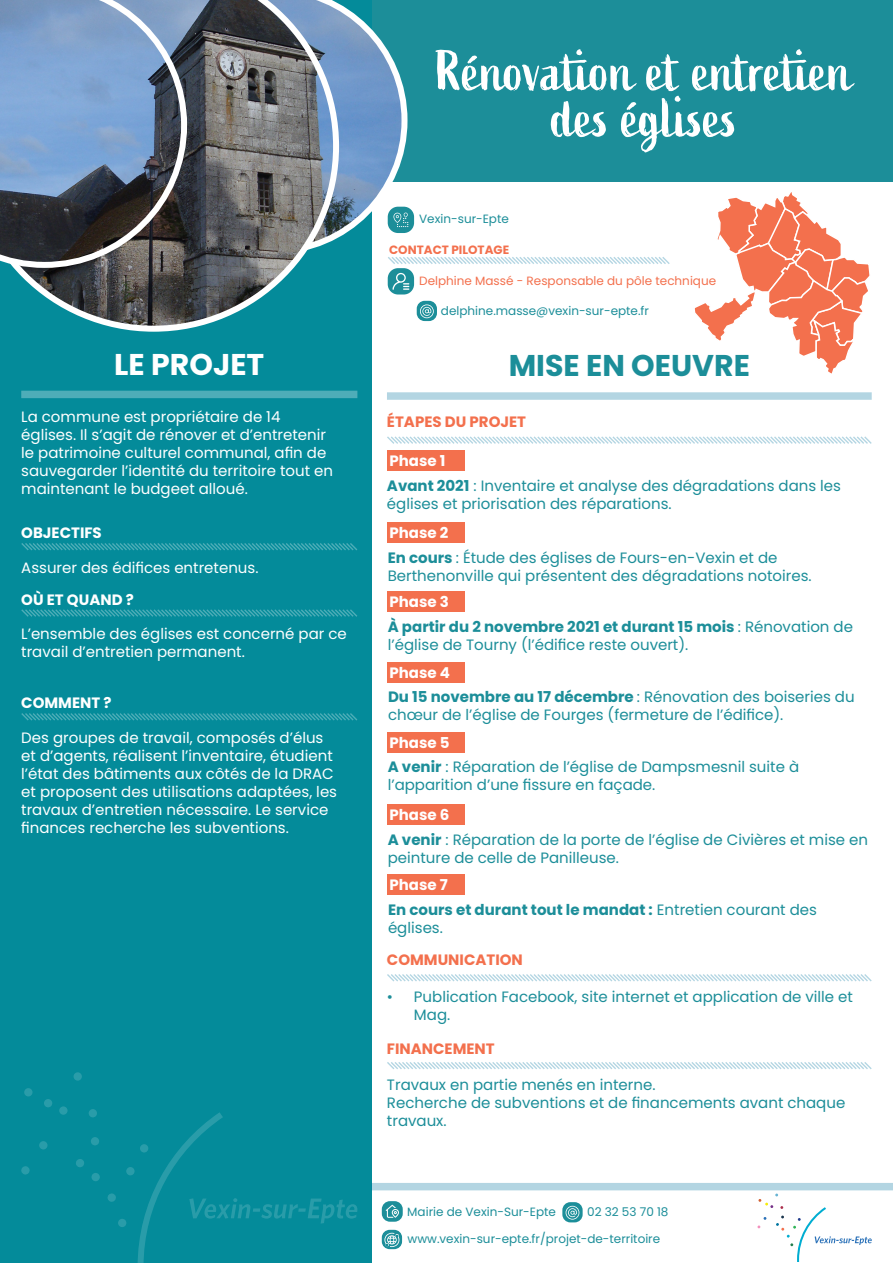
<style>
.page{position:relative;width:893px;height:1263px;background:#fff}
.page>*{position:absolute;margin:0;border:0;box-sizing:border-box;transform-origin:0 0}
.t1{font:57px/46.5px "Active";color:#fff;text-align:center}
.t2{font:700 30px "Poppins";color:#1c8e99}
.t3{font:700 30px "Poppins";color:#fff}
.t4{font:15px/18px "Poppins";color:#1c8e99}
.t5{font:15px/18px "Poppins";color:#fff}
.t6{font:700 15px "Poppins";color:#fff}
.t7{font:700 15px/18px "Poppins";color:#1c8e99}
.t8{font:700 15px "Poppins";color:#f3704d}
.t9{font:12px "Poppins";color:#1c8e99}
.t10{font:12px "Poppins";color:#f3704d}
.t11{font:700 12px "Poppins";color:#f3704d}
.s1{font-weight:700;color:#fff}
.s2{font-weight:700}
.s3{font-weight:400}
</style>
<div class="page">
<div style="left:0;top:0;width:893px;height:182px;background:#1c8e99"></div>
<div style="left:0;top:0;width:371px;height:1263px;background:#048b9a"></div>
<div style="left:118px;top:1219px;width:8px;height:8px;background:#299ca9;border-radius:50%"></div>
<div style="left:89px;top:1109px;width:8px;height:8px;background:#299ca9;border-radius:50%"></div>
<div style="left:91px;top:1173px;width:9px;height:8px;background:#299ca9;border-radius:50%"></div>
<svg style="left:76px;top:1159px;width:8px;height:8px"></svg>
<svg style="left:59px;top:1106px;width:9px;height:9px"></svg>
<div style="left:24px;top:1088px;width:9px;height:8px;background:#299ca9;border-radius:50%"></div>
<div style="left:74px;top:1072px;width:8px;height:9px;background:#299ca9;border-radius:50%"></div>
<div style="left:126px;top:1167px;width:9px;height:8px;background:#299ca9;border-radius:50%"></div>
<div style="left:91px;top:1137px;width:8px;height:8px;background:#299ca9;border-radius:50%"></div>
<div style="left:39px;top:1141px;width:9px;height:8px;background:#299ca9;border-radius:50%"></div>
<div style="left:44px;top:1099px;width:8px;height:8px;background:#299ca9;border-radius:50%"></div>
<svg style="left:107px;top:1193px;width:9px;height:9px"></svg>
<svg style="left:21px;top:1166px;width:9px;height:9px"></svg>
<svg style="left:137px;top:1112px;width:220px;height:151px"></svg>
<svg style="left:339px;top:0;width:68px;height:254px"></svg>
<svg style="left:14px;top:0;width:325px;height:332px;background:#5c7379"></svg>
<svg style="left:0;top:0;width:187px;height:268px;background:#6a7f9a"></svg>
<div style="left:388px;top:207px;width:26px;height:26px;background:#1c8e99;border-radius:10px"></div>
<svg style="left:393px;top:213px;width:15px;height:14px"></svg>
<svg style="left:417px;top:301px;width:20px;height:20px"></svg>
<svg style="left:562px;top:1202px;width:21px;height:20px"></svg>
<svg style="left:382px;top:1230px;width:20px;height:19px"></svg>
<svg style="left:382px;top:1201px;width:21px;height:21px"></svg>
<svg style="left:757px;top:1193px;width:115px;height:68px"></svg>
<div style="left:387px;top:451px;width:78px;height:20px;background:#f3704d"></div>
<div style="left:21px;top:391px;width:336px;height:7px;background:#4eadb8"></div>
<svg style="left:21px;top:543px;width:337px;height:8px"></svg>
<svg style="left:21px;top:609px;width:336px;height:8px"></svg>
<svg style="left:21px;top:713px;width:337px;height:8px"></svg>
<svg style="left:387px;top:436px;width:485px;height:8px"></svg>
<div style="left:387px;top:392px;width:485px;height:8px;background:#b3d5e2"></div>
<div style="left:387px;top:522px;width:78px;height:21px;background:#f3704d"></div>
<div style="left:387px;top:732px;width:78px;height:20px;background:#f3704d"></div>
<div style="left:387px;top:592px;width:78px;height:20px;background:#f3704d"></div>
<div style="left:387px;top:804px;width:78px;height:21px;background:#f3704d"></div>
<svg style="left:387px;top:974px;width:485px;height:8px"></svg>
<svg style="left:387px;top:257px;width:283px;height:37px"></svg>
<div style="left:371px;top:1183px;width:522px;height:7px;background:#b3d5e2"></div>
<div style="left:387px;top:662px;width:78px;height:20px;background:#f3704d"></div>
<div style="left:387px;top:874px;width:78px;height:21px;background:#f3704d"></div>
<svg style="left:387px;top:1062px;width:485px;height:7px"></svg>
<svg style="left:694px;top:192px;width:176px;height:182px"></svg>
<h1 class="t1" style="left:436px;top:49px;width:417px">Rénovation et entretien des églises</h1>
<p class="t9" style="left:419px;top:212px;width:91px">Vexin-sur-Epte</p>
<p class="t11" style="left:389px;top:242px;width:122px">CONTACT PILOTAGE</p>
<p class="t10" style="left:419px;top:274px;width:298px">Delphine Massé - Responsable du pôle technique</p>
<p class="t9" style="left:441px;top:304px;width:209px">delphine.masse@vexin-sur-epte.fr</p>
<h2 class="t3" style="left:114px;top:347px;width:152px">LE PROJET</h2>
<h2 class="t2" style="left:509px;top:348px;width:243px">MISE EN OEUVRE</h2>
<p class="t5" style="left:21px;top:408px;width:313px">La commune est propriétaire de 14 églises. Il s’agit de rénover et d’entretenir le patrimoine culturel communal, afin de sauvegarder l’identité du territoire tout en maintenant le budgeet alloué.</p>
<p class="t6" style="left:21px;top:524px;width:82px">OBJECTIFS</p>
<p class="t5" style="left:21px;top:558px;width:239px">Assurer des édifices entretenus.</p>
<p class="t6" style="left:21px;top:590px;width:114px">OÙ ET QUAND ?</p>
<p class="t5" style="left:21px;top:624px;width:327px">L’ensemble des églises est concerné par ce travail d’entretien permanent.</p>
<p class="t6" style="left:21px;top:694px;width:92px">COMMENT ?</p>
<p class="t5" style="left:21px;top:729px;width:317px">Des groupes de travail, composés d’élus et d’agents, réalisent l’inventaire, étudient l’état des bâtiments aux côtés de la DRAC et proposent des utilisations adaptées, les travaux d’entretien nécessaire. Le service finances recherche les subventions.</p>
<p class="t8" style="left:387px;top:413px;width:141px">ÉTAPES DU PROJET</p>
<p class="t4" style="left:387px;top:449px;width:456px;line-height:25px"><span class="s1">Phase 1<br></span><span class="s2">Avant 2021</span> : Inventaire et analyse des dégradations dans les</p>
<p class="t4" style="left:387px;top:495px;width:286px">églises et priorisation des réparations.</p>
<p class="t6" style="left:389px;top:524px;width:61px">Phase 2</p>
<p class="t4" style="left:388px;top:549px;width:425px"><span class="s2">En cours</span> : Étude des églises de Fours-en-Vexin et de<br>Berthenonville qui présentent des dégradations notoires.</p>
<p class="t6" style="left:389px;top:593px;width:61px">Phase 3</p>
<p class="t4" style="left:388px;top:618px;width:467px"><span class="s2">À partir du 2 novembre 2021 et durant 15 mois</span> : Rénovation de l’église de Tourny (l’édifice reste ouvert).</p>
<p class="t6" style="left:389px;top:663px;width:62px">Phase 4</p>
<p class="t4" style="left:388px;top:688px;width:468px"><span class="s2">Du 15 novembre au 17 décembre</span> : Rénovation des boiseries du chœur de l’église de Fourges (fermeture de l’édifice).</p>
<p class="t6" style="left:389px;top:734px;width:62px">Phase 5</p>
<p class="t4" style="left:388px;top:758px;width:413px"><span class="s2">A venir</span> : Réparation de l’église de Dampsmesnil suite à l’apparition d’une fissure en façade.</p>
<p class="t6" style="left:389px;top:806px;width:61px">Phase 6</p>
<p class="t4" style="left:388px;top:831px;width:482px"><span class="s2">A venir</span> : Réparation de la porte de l’église de Civières et mise en peinture de celle de Panilleuse.</p>
<p class="t6" style="left:389px;top:876px;width:60px">Phase 7</p>
<p class="t7" style="left:388px;top:901px;width:430px">En cours et durant tout le mandat : <span class="s3">Entretien courant des églises.</span></p>
<p class="t8" style="left:387px;top:951px;width:137px">COMMUNICATION</p>
<p class="t4" style="left:414px;top:987px;width:441px;text-indent:-27px">• Publication Facebook, site internet et application de ville et<br>Mag.</p>
<p class="t8" style="left:387px;top:1040px;width:109px">FINANCEMENT</p>
<p class="t4" style="left:387px;top:1075px;width:460px">Travaux en partie menés en interne.<br>Recherche de subventions et de financements avant chaque travaux.</p>
<p class="t9" style="left:407px;top:1205px;width:150px">Mairie de Vexin-Sur-Epte</p>
<p class="t9" style="left:587px;top:1205px;width:83px">02 32 53 70 18</p>
<p class="t9" style="left:407px;top:1231px;width:254px">www.vexin-sur-epte.fr/projet-de-territoire</p>
</div>
